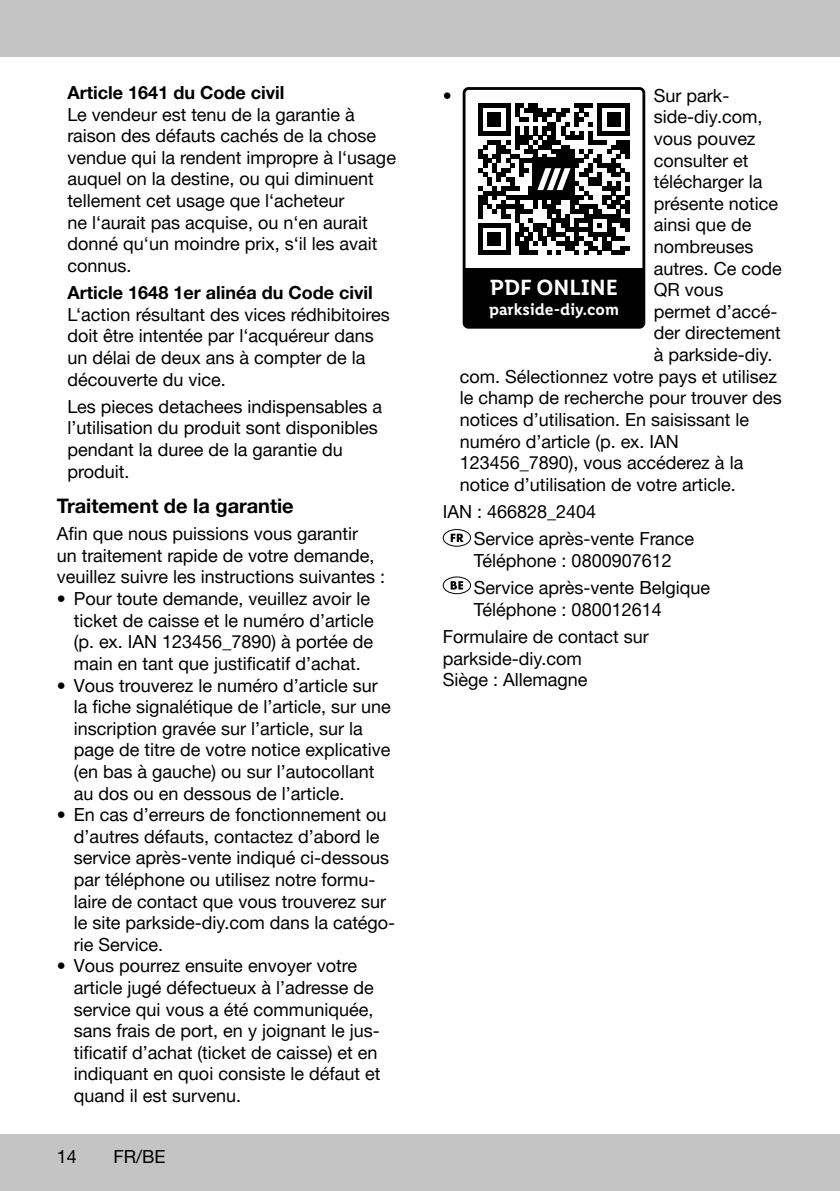
<style>
.page{position:relative;width:840px;height:1191px;background:#fff}
.page>*{position:absolute;margin:0;border:0;box-sizing:border-box;transform-origin:0 0}
.t1{font:600 22px "Lidl Font Pro";color:#fff}
.t2{font:700 20px "Helvetica Neue Parkside";color:#000}
.t3{font:18px/21.6px "Helvetica Neue Parkside";color:#000}
.t4{font:700 18px "Helvetica Neue Parkside";color:#000}
.t5{font:600 16.6px "Lidl Font Pro";color:#fff}
</style>
<div class="page">
<div style="left:0;top:1134px;width:839px;height:57px;background:#c5c4c4"></div>
<div style="left:0;top:0;width:839px;height:57px;background:#c5c4c4"></div>
<div style="left:462px;top:87px;width:183px;height:242px;border:3px solid #000;border-radius:4px"></div>
<svg style="left:478px;top:103px;width:151px;height:152px"></svg>
<div style="left:464px;top:268px;width:179px;height:59px;background:#000"></div>
<svg style="left:442px;top:529px;width:29px;height:18px"></svg>
<svg style="left:442px;top:576px;width:29px;height:18px"></svg>
<p class="t4" style="left:67px;top:82px;width:218px">Article 1641 du Code civil</p>
<p class="t3" style="left:67px;top:103px;width:330px">Le vendeur est tenu de la garantie à raison des défauts cachés de la chose vendue qui la rendent impropre à l‘usage auquel on la destine, ou qui diminuent tellement cet usage que l‘acheteur<br>ne l‘aurait pas acquise, ou n‘en aurait donné qu‘un moindre prix, s‘il les avait connus.</p>
<p class="t4" style="left:67px;top:282px;width:306px">Article 1648 1er alinéa du Code civil</p>
<p class="t3" style="left:67px;top:304px;width:323px">L‘action résultant des vices rédhibitoires doit être intentée par l‘acquéreur dans un délai de deux ans à compter de la découverte du vice.</p>
<p class="t3" style="left:67px;top:396px;width:316px">Les pieces detachees indispensables a l’utilisation du produit sont disponibles pendant la duree de la garantie du produit.</p>
<p class="t2" style="left:57px;top:494px;width:238px">Traitement de la garantie</p>
<p class="t3" style="left:57px;top:523px;width:330px">Afin que nous puissions vous garantir<br>un traitement rapide de votre demande, veuillez suivre les instructions suivantes :</p>
<p class="t3" style="left:74px;top:588px;width:301px;text-indent:-17px">• Pour toute demande, veuillez avoir le ticket de caisse et le numéro d’article (p. ex. IAN 123456_7890) à portée de main en tant que justificatif d’achat.</p>
<p class="t3" style="left:74px;top:674px;width:318px;text-indent:-17px">• Vous trouverez le numéro d’article sur la fiche signalétique de l’article, sur une inscription gravée sur l’article, sur la page de titre de votre notice explicative (en bas à gauche) ou sur l’autocollant au dos ou en dessous de l’article.</p>
<p class="t3" style="left:74px;top:804px;width:323px;text-indent:-17px">• En cas d’erreurs de fonctionnement ou d’autres défauts, contactez d’abord le service après-vente indiqué ci-dessous par téléphone ou utilisez notre formu&shy;laire de contact que vous trouverez sur le site parkside-diy.com dans la catégo&shy;rie Service.</p>
<p class="t3" style="left:74px;top:955px;width:308px;text-indent:-17px">• Vous pourrez ensuite envoyer votre article jugé défectueux à l’adresse de service qui vous a été communiquée, sans frais de port, en y joignant le jus&shy;tificatif d’achat (ticket de caisse) et en indiquant en quoi consiste le défaut et quand il est survenu.</p>
<p class="t3" style="left:57px;top:1146px;width:22px">14</p>
<p class="t3" style="left:113px;top:1146px;width:53px">FR/BE</p>
<p class="t3" style="left:653px;top:85px;width:77px">Sur park-</p>
<p class="t3" style="left:653px;top:106px;width:110px">side-diy.com,</p>
<p class="t3" style="left:653px;top:128px;width:103px">vous pouvez</p>
<p class="t3" style="left:653px;top:150px;width:96px">consulter et</p>
<p class="t3" style="left:653px;top:171px;width:110px">télécharger la</p>
<p class="t3" style="left:653px;top:193px;width:126px">présente notice</p>
<p class="t3" style="left:653px;top:214px;width:99px">ainsi que de</p>
<p class="t3" style="left:653px;top:236px;width:101px">nombreuses</p>
<p class="t3" style="left:653px;top:258px;width:129px">autres. Ce code</p>
<p class="t3" style="left:653px;top:279px;width:71px">QR vous</p>
<p class="t3" style="left:653px;top:301px;width:125px">permet d’accé-</p>
<p class="t3" style="left:653px;top:322px;width:128px">der directement</p>
<p class="t3" style="left:653px;top:344px;width:120px">à parkside-diy.</p>
<p class="t3" style="left:459px;top:366px;width:319px">com. Sélectionnez votre pays et utilisez</p>
<p class="t3" style="left:459px;top:387px;width:323px">le champ de recherche pour trouver des</p>
<p class="t3" style="left:459px;top:409px;width:291px">notices d’utilisation. En saisissant le</p>
<p class="t3" style="left:459px;top:430px;width:220px">numéro d’article (p. ex. IAN</p>
<p class="t3" style="left:459px;top:452px;width:285px">123456_7890), vous accéderez à la</p>
<p class="t3" style="left:459px;top:474px;width:277px">notice d’utilisation de votre article.</p>
<p class="t3" style="left:473px;top:498px;width:222px;line-height:27.2px;text-indent:-31px">IAN : 466828_2404<br>Service après-vente France</p>
<p class="t3" style="left:473px;top:547px;width:237px;line-height:27.2px">Téléphone : 0800907612<br>Service après-vente Belgique</p>
<p class="t3" style="left:442px;top:596px;width:220px;line-height:27.2px;text-indent:31px">Téléphone : 080012614<br>Formulaire de contact sur</p>
<p class="t3" style="left:442px;top:647px;width:146px">parkside-diy.com<br>Siège : Allemagne</p>
<p class="t3" style="left:442px;top:85px;width:10px">•</p>
<p class="t1" style="left:489px;top:275px;width:130px">PDF ONLINE</p>
<p class="t5" style="left:488px;top:300px;width:131px">parkside-diy.com</p>
</div>
